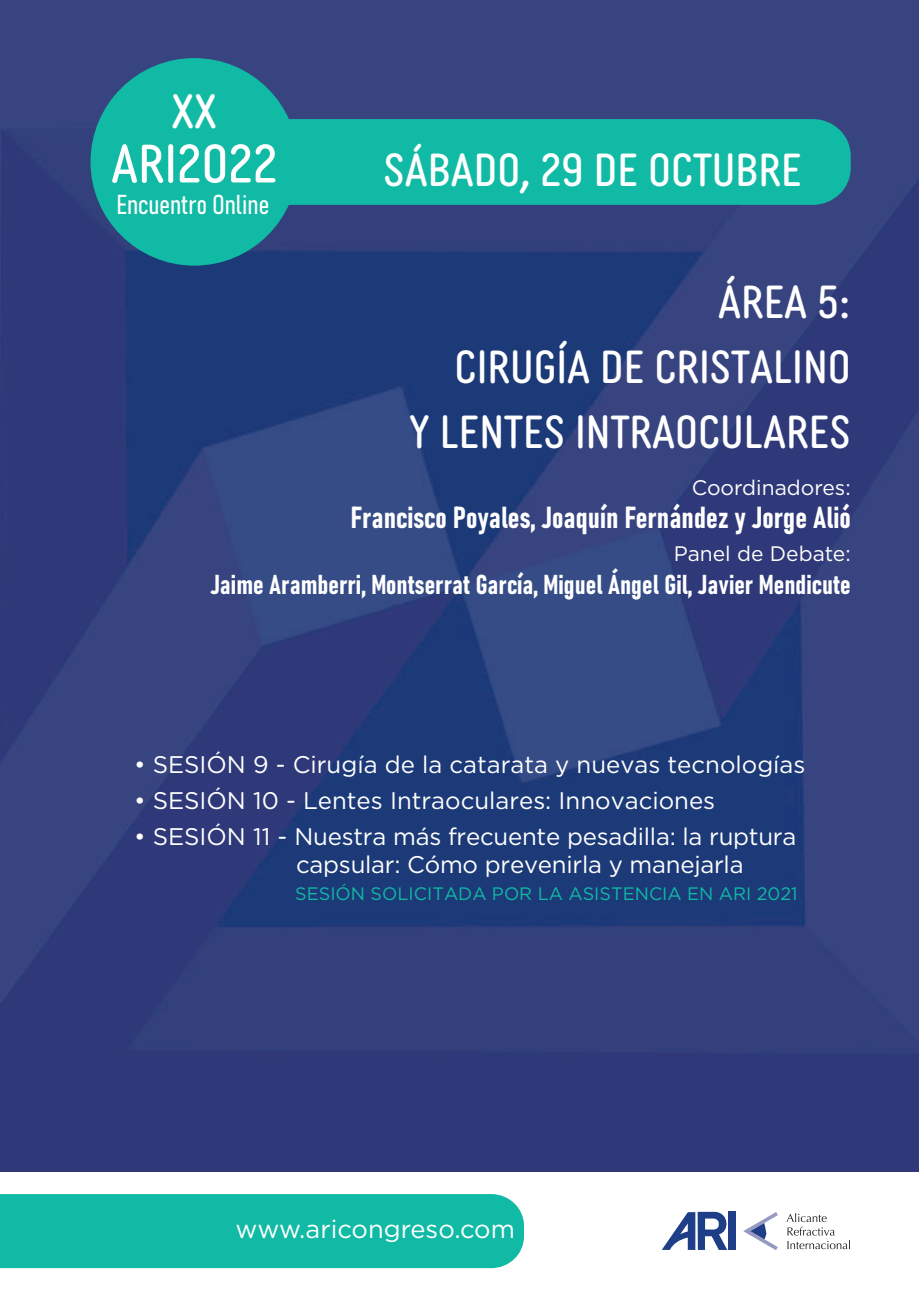
<style>
.page{position:relative;width:919px;height:1289px;background:#fff}
.page>*{position:absolute;margin:0;border:0;box-sizing:border-box;transform-origin:0 0}
.t1{font:52.5px "Diazo MVB Cond";color:#fff}
.t2{font:46.5px "Diazo MVB Cond";color:#fff}
.t3{font:45px/64.8px "Diazo MVB Cond";color:#fff;text-align:right}
.t4{font:30px "Bahnschrift";color:#fff}
.t5{font:27px "Bahnschrift";color:#fff}
.t6{font:25.5px "Gotham";color:#fff}
.t7{font:24px/28.8px "Gotham";color:#fff}
.t8{font:21px "Gotham";color:#fff}
.t9{font:18px "Gotham";color:#11baa4}
</style>
<div class="page">
<img style="left:0;top:0;width:918px;height:1171px">
<div style="left:289px;top:119px;width:561px;height:86px;background:#11baa4"></div>
<div style="left:90px;top:58px;width:208px;height:208px;background:#11baa4;border-radius:50%"></div>
<div style="left:0;top:1194px;width:524px;height:73px;background:#11baa4"></div>
<svg style="left:786px;top:1213px;width:64px;height:36px"></svg>
<svg style="left:662px;top:1211px;width:65px;height:38px"></svg>
<svg style="left:743px;top:1212px;width:34px;height:37px"></svg>
<div style="left:728px;top:1211px;width:7px;height:38px;background:#1f3e88"></div>
<h2 class="t2" style="left:171px;top:76px;width:47px">XX</h2>
<h1 class="t1" style="left:111px;top:124px;width:168px">ARI2022</h1>
<p class="t5" style="left:117px;top:184px;width:154px">Encuentro Online</p>
<h3 class="t3" style="left:383px;top:134px;width:420px">SÁBADO, 29 DE OCTUBRE</h3>
<h3 class="t3" style="left:409px;top:266px;width:442px">ÁREA 5:<br>CIRUGÍA DE CRISTALINO<br>Y LENTES INTRAOCULARES</h3>
<p class="t8" style="left:691px;top:474px;width:160px">Coordinadores:</p>
<p class="t4" style="left:351px;top:495px;width:501px">Francisco Poyales, Joaquín Fernández y Jorge Alió</p>
<p class="t8" style="left:674px;top:540px;width:178px">Panel de Debate:</p>
<p class="t5" style="left:210px;top:564px;width:641px">Jaime Aramberri, Montserrat García, Miguel Ángel Gil, Javier Mendicute</p>
<p class="t7" style="left:134px;top:749px;width:673px">• SESIÓN 9 - Cirugía de la catarata y nuevas tecnologías</p>
<p class="t7" style="left:134px;top:785px;width:582px">• SESIÓN 10 - Lentes Intraoculares: Innovaciones</p>
<p class="t7" style="left:296px;top:821px;width:501px;text-indent:-162px">• SESIÓN 11 - Nuestra más frecuente pesadilla: la ruptura capsular: Cómo prevenirla y manejarla</p>
<p class="t9" style="left:295px;top:881px;width:504px">SESIÓN SOLICITADA POR LA ASISTENCIA EN ARI 2021</p>
<p class="t6" style="left:236px;top:1203px;width:103px">wwww.ari</p>
<p class="t6" style="left:351px;top:1212px;width:165px">ongrresesoo..ccom</p>
<p class="t6" style="left:299px;top:1212px;width:103px">.ariccong</p>
<p class="t6" style="left:236px;top:1203px;width:45px">ww</p>
<p class="t6" style="left:474px;top:1212px;width:42px">om</p>
</div>
